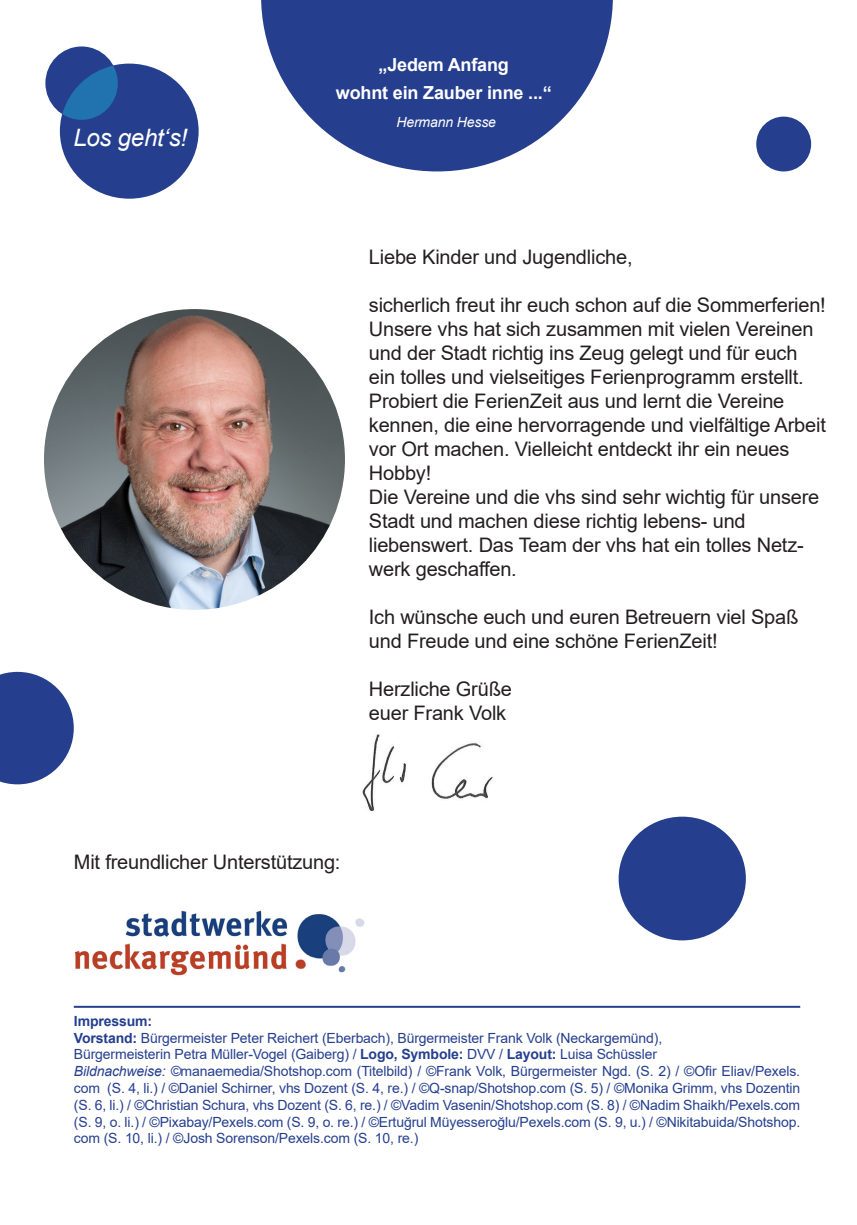
<style>
.page{position:relative;width:857px;height:1225px;background:#fff}
.page>*{position:absolute;margin:0;border:0;box-sizing:border-box;transform-origin:0 0}
.t1{font:italic 24px "Arial";letter-spacing:-.01em;color:#fff}
.t2{font:20px/24px "Arial";letter-spacing:-.01em;color:#231f20}
.t3{font:700 18px/28px "Arial";letter-spacing:-.01em;color:#fff;text-align:center}
.t4{font:14px/16.8px "Arial";letter-spacing:-.01em;color:#253f8e}
.t5{font:italic 14px "Arial";letter-spacing:-.01em;color:#fff}
.s1{font-weight:700}
.s2{font-style:italic}
</style>
<div class="page">
<img style="left:74px;top:910px;width:290px;height:66px">
<svg style="left:0;top:672px;width:74px;height:112px"></svg>
<svg style="left:261px;top:0;width:351px;height:171px;fill:#253f8e"></svg>
<div style="left:60px;top:64px;width:138px;height:135px;background:#253f8e;border-radius:50%"></div>
<div style="left:45px;top:46px;width:73px;height:74px;background:#253f8e;border-radius:50%"></div>
<svg style="left:62px;top:66px;width:56px;height:54px"></svg>
<hr style="left:74px;top:1005px;width:725px;height:2px;background:#253f8e">
<img style="left:44px;top:309px;width:301px;height:301px;border-radius:150px">
<img style="left:362px;top:734px;width:131px;height:77px">
<div style="left:755px;top:117px;width:55px;height:54px;background:#253f8e;border-radius:50%"></div>
<div style="left:618px;top:816px;width:127px;height:124px;background:#253f8e;border-radius:50%"></div>
<h1 class="t1" style="left:73px;top:122px;width:115px">Los geht‘s!</h1>
<p class="t3" style="left:336px;top:50px;width:217px">„Jedem Anfang<br>wohnt ein Zauber inne ...“</p>
<p class="t5" style="left:396px;top:113px;width:101px">Hermann Hesse</p>
<h2 class="t2" style="left:369px;top:245px;width:265px">Liebe Kinder und Jugendliche,</h2>
<p class="t2" style="left:369px;top:293px;width:458px">sicherlich freut ihr euch schon auf die Sommerferien!<br>Unsere vhs hat sich zusammen mit vielen Vereinen und der Stadt richtig ins Zeug gelegt und für euch ein tolles und vielseitiges Ferienprogramm erstellt.<br>Probiert die FerienZeit aus und lernt die Vereine kennen, die eine hervorragende und vielfältige Arbeit vor Ort machen. Vielleicht entdeckt ihr ein neues Hobby!<br>Die Vereine und die vhs sind sehr wichtig für unsere Stadt und machen diese richtig lebens- und liebenswert. Das Team der vhs hat ein tolles Netz&shy;werk geschaffen.</p>
<h2 class="t2" style="left:369px;top:605px;width:430px">Ich wünsche euch und euren Betreuern viel Spaß und Freude und eine schöne FerienZeit!</h2>
<h2 class="t2" style="left:369px;top:677px;width:144px">Herzliche Grüße euer Frank Volk</h2>
<h2 class="t2" style="left:74px;top:849px;width:268px">Mit freundlicher Unterstützung:</h2>
<p class="t4" style="left:74px;top:1012px;width:727px"><span class="s1">Impressum:<br>Vorstand:</span> Bürgermeister Peter Reichert (Eberbach), Bürgermeister Frank Volk (Neckargemünd),<br>Bürgermeisterin Petra Müller-Vogel (Gaiberg) / <span class="s1">Logo, Symbole:</span> DVV / <span class="s1">Layout:</span> Luisa Schüssler<br><span class="s2">Bildnachweise: ©</span>manaemedia/Shotshop.com (Titelbild) / ©Frank Volk, Bürgermeister Ngd. (S. 2) / ©Ofir Eliav/Pexels. com (S. 4, li.) / ©Daniel Schirner, vhs Dozent (S. 4, re.) / ©Q-snap/Shotshop.com (S. 5) / ©Monika Grimm, vhs Dozentin (S. 6, li.) / ©Christian Schura, vhs Dozent (S. 6, re.) / ©Vadim Vasenin/Shotshop.com (S. 8) / ©Nadim Shaikh/Pexels.com (S. 9, o. li.) / ©Pixabay/Pexels.com (S. 9, o. re.) / ©Ertuğrul Müyesseroğlu/Pexels.com (S. 9, u.) / ©Nikitabuida/Shotshop. com (S. 10, li.) / ©Josh Sorenson/Pexels.com (S. 10, re.)</p>
</div>
